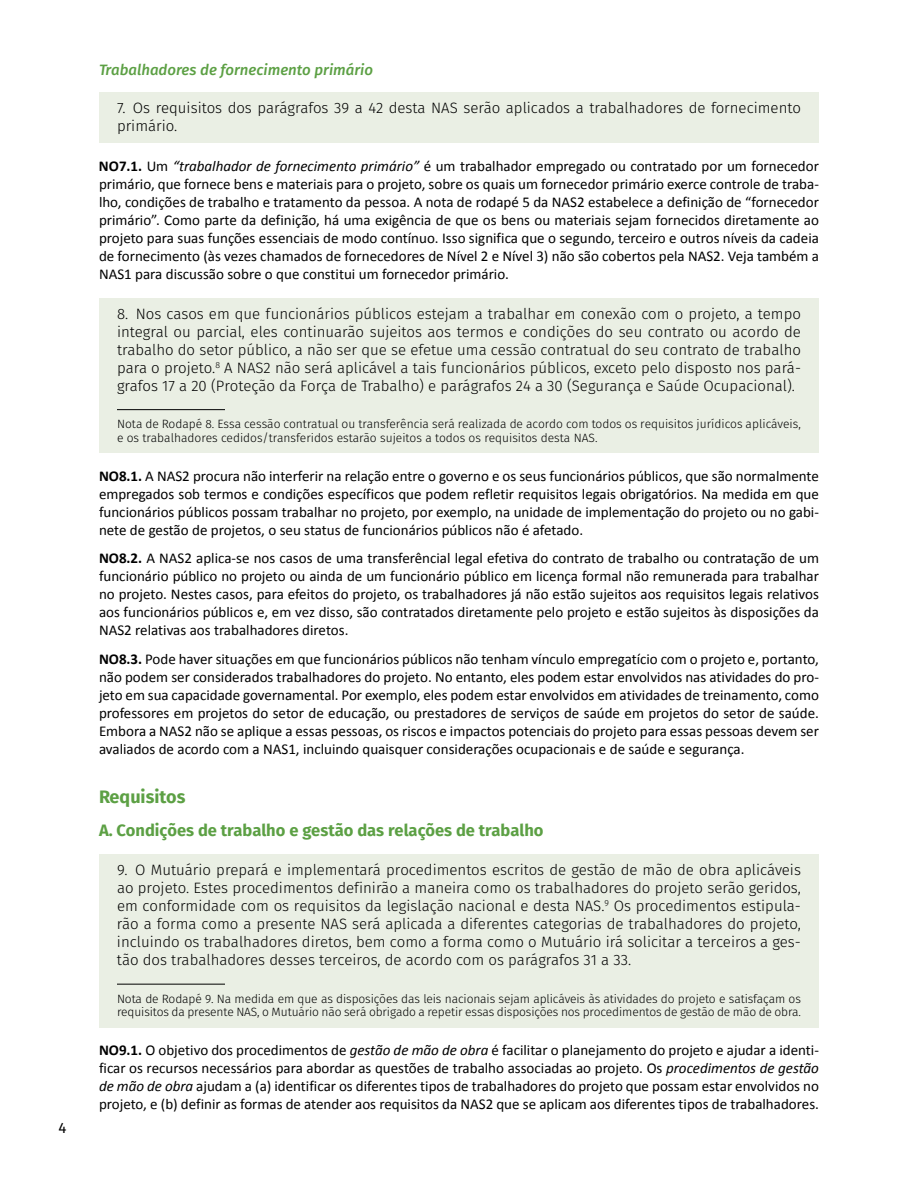
<style>
.page{position:relative;width:918px;height:1188px;background:#fff}
.page>*{position:absolute;margin:0;border:0;box-sizing:border-box;transform-origin:0 0}
.t1{font:700 18px "Fira Sans";color:#5ca044}
.t2{font:700 16.5px "Fira Sans";color:#5ca044}
.t3{font:15px/18px "Calibri";color:#000;text-align:justify}
.t4{font:300 15px/18px "Fira Sans";color:#000;text-align:justify}
.t5{font:italic 500 15px "Fira Sans";color:#5ca044}
.t6{font:15px "Fira Sans";color:#000}
.t7{font:300 12px/13.5px "Fira Sans";letter-spacing:-.01em;color:#000}
.s1{font-weight:700}
.s2{font-style:italic}
</style>
<div class="page">
<div style="left:99px;top:92px;width:720px;height:51px;background:#eaefe4"></div>
<div style="left:99px;top:298px;width:720px;height:105px;background:#eaefe4"></div>
<div style="left:99px;top:401px;width:720px;height:52px;background:#eaefe4"></div>
<hr style="left:117px;top:409px;width:108px;height:1px;background:#000">
<div style="left:99px;top:854px;width:720px;height:123px;background:#eaefe4"></div>
<div style="left:99px;top:975px;width:720px;height:53px;background:#eaefe4"></div>
<hr style="left:117px;top:984px;width:108px;height:1px;background:#000">
<p class="t6" style="left:59px;top:1118px;width:9px">4</p>
<p class="t5" style="left:99px;top:59px;width:276px">Trabalhadores de fornecimento primário</p>
<p class="t4" style="left:117px;top:100px;width:685px">7. Os requisitos dos parágrafos 39 a 42 desta NAS serão aplicados a trabalhadores de fornecimento primário.</p>
<p class="t3" style="left:99px;top:156px;width:721px"><span class="s1">NO7.1.</span> Um <span class="s2">“trabalhador de fornecimento primário”</span> é um trabalhador empregado ou contratado por um fornecedor primário, que fornece bens e materiais para o projeto, sobre os quais um fornecedor primário exerce controle de traba&shy;lho, condições de trabalho e tratamento da pessoa. A nota de rodapé 5 da NAS2 estabelece a definição de “fornecedor primário”. Como parte da definição, há uma exigência de que os bens ou materiais sejam fornecidos diretamente ao projeto para suas funções essenciais de modo contínuo. Isso significa que o segundo, terceiro e outros níveis da cadeia de fornecimento (às vezes chamados de fornecedores de Nível 2 e Nível 3) não são cobertos pela NAS2. Veja também a NAS1 para discussão sobre o que constitui um fornecedor primário.</p>
<p class="t4" style="left:117px;top:305px;width:686px">8. Nos casos em que funcionários públicos estejam a trabalhar em conexão com o projeto, a tempo integral ou parcial, eles continuarão sujeitos aos termos e condições do seu contrato ou acordo de trabalho do setor público, a não ser que se efetue uma cessão contratual do seu contrato de trabalho para o projeto.<sup>8</sup> A NAS2 não será aplicável a tais funcionários públicos, exceto pelo disposto nos pará&shy;grafos 17 a 20 (Proteção da Força de Trabalho) e parágrafos 24 a 30 (Segurança e Saúde Ocupacional).</p>
<p class="t7" style="left:117px;top:418px;width:685px">Nota de Rodapé 8. Essa cessão contratual ou transferência será realizada de acordo com todos os requisitos jurídicos aplicáveis, e os trabalhadores cedidos/transferidos estarão sujeitos a todos os requisitos desta NAS.</p>
<p class="t3" style="left:99px;top:466px;width:721px"><span class="s1">NO8.1.</span> A NAS2 procura não interferir na relação entre o governo e os seus funcionários públicos, que são normalmente empregados sob termos e condições específicos que podem refletir requisitos legais obrigatórios. Na medida em que funcionários públicos possam trabalhar no projeto, por exemplo, na unidade de implementação do projeto ou no gabi&shy;nete de gestão de projetos, o seu status de funcionários públicos não é afetado.</p>
<p class="t3" style="left:99px;top:548px;width:721px"><span class="s1">NO8.2.</span> A NAS2 aplica-se nos casos de uma transferêncial legal efetiva do contrato de trabalho ou contratação de um funcionário público no projeto ou ainda de um funcionário público em licença formal não remunerada para trabalhar no projeto. Nestes casos, para efeitos do projeto, os trabalhadores já não estão sujeitos aos requisitos legais relativos aos funcionários públicos e, em vez disso, são contratados diretamente pelo projeto e estão sujeitos às disposições da NAS2 relativas aos trabalhadores diretos.</p>
<p class="t3" style="left:99px;top:649px;width:722px"><span class="s1">NO8.3.</span> Pode haver situações em que funcionários públicos não tenham vínculo empregatício com o projeto e, portanto, não podem ser considerados trabalhadores do projeto. No entanto, eles podem estar envolvidos nas atividades do pro&shy;jeto em sua capacidade governamental. Por exemplo, eles podem estar envolvidos em atividades de treinamento, como professores em projetos do setor de educação, ou prestadores de serviços de saúde em projetos do setor de saúde.<br>Embora a NAS2 não se aplique a essas pessoas, os riscos e impactos potenciais do projeto para essas pessoas devem ser avaliados de acordo com a NAS1, incluindo quaisquer considerações ocupacionais e de saúde e segurança.</p>
<p class="t1" style="left:99px;top:784px;width:88px">Requisitos</p>
<p class="t2" style="left:99px;top:819px;width:446px">A. Condições de trabalho e gestão das relações de trabalho</p>
<p class="t4" style="left:117px;top:862px;width:686px">9. O Mutuário prepará e implementará procedimentos escritos de gestão de mão de obra aplicáveis ao projeto. Estes procedimentos definirão a maneira como os trabalhadores do projeto serão geridos, em conformidade com os requisitos da legislação nacional e desta NAS.<sup>9</sup> Os procedimentos estipula&shy;rão a forma como a presente NAS será aplicada a diferentes categorias de trabalhadores do projeto, incluindo os trabalhadores diretos, bem como a forma como o Mutuário irá solicitar a terceiros a ges&shy;tão dos trabalhadores desses terceiros, de acordo com os parágrafos 31 a 33.</p>
<p class="t7" style="left:117px;top:992px;width:685px">Nota de Rodapé 9. Na medida em que as disposições das leis nacionais sejam aplicáveis às atividades do projeto e satisfaçam os requisitos da presente NAS, o Mutuário não será obrigado a repetir essas disposições nos procedimentos de gestão de mão de obra.</p>
<p class="t3" style="left:99px;top:1040px;width:722px"><span class="s1">NO9.1.</span> O objetivo dos procedimentos de <span class="s2">gestão de mão de obra</span> é facilitar o planejamento do projeto e ajudar a identi&shy;ficar os recursos necessários para abordar as questões de trabalho associadas ao projeto. Os <span class="s2">procedimentos de gestão de mão de obra</span> ajudam a (a) identificar os diferentes tipos de trabalhadores do projeto que possam estar envolvidos no projeto, e (b) definir as formas de atender aos requisitos da NAS2 que se aplicam aos diferentes tipos de trabalhadores.</p>
</div>
